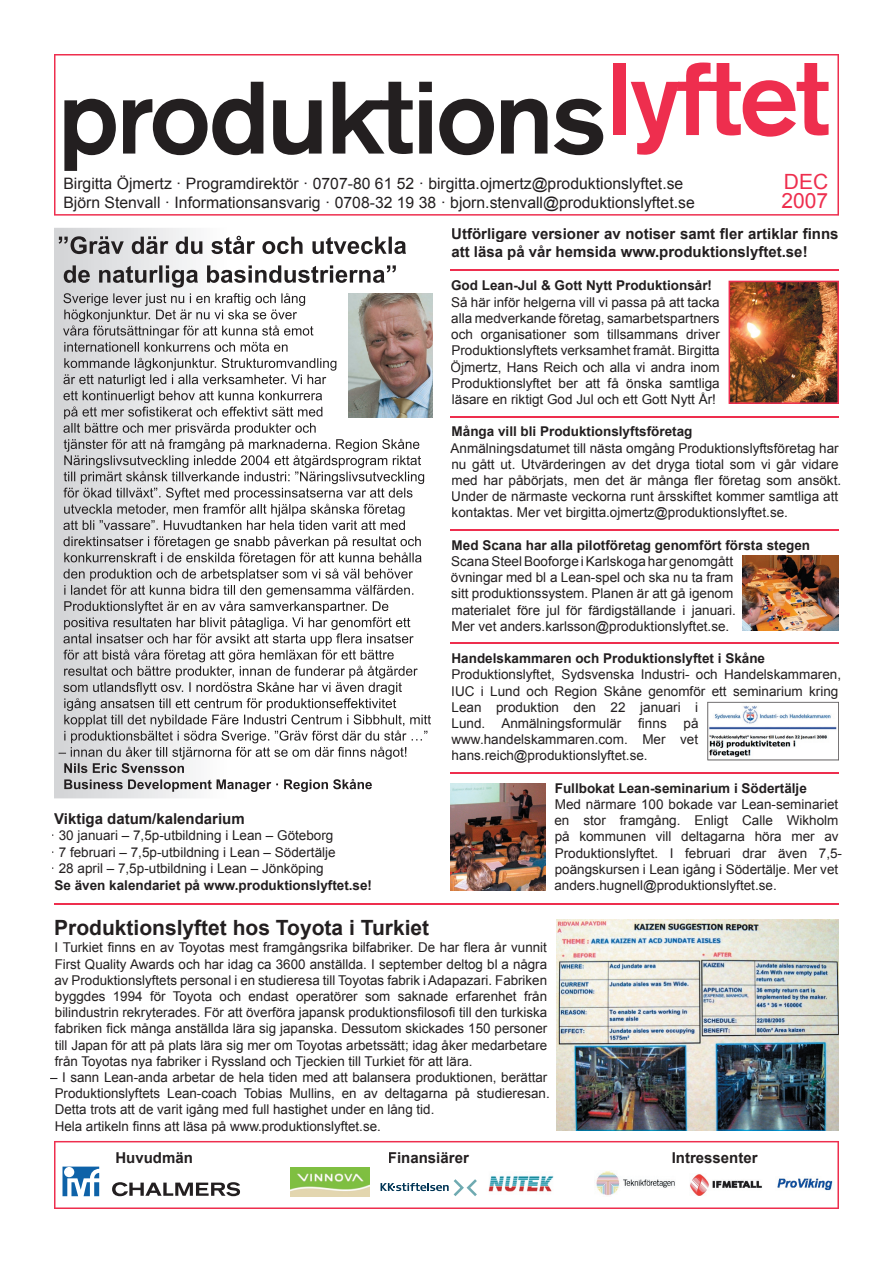
<style>
.page{position:relative;width:893px;height:1263px;background:#fff}
.page>*{position:absolute;margin:0;border:0;box-sizing:border-box;transform-origin:0 0}
.t1{font:700 21px "Arial";color:#231f20}
.t2{font:21px/18.9px "Arial";color:#ee2e4e}
.t3{font:15.75px/18.9px "Arial";color:#231f20}
.t4{font:700 15px/18px "Arial";color:#231f20}
.t5{font:13.5px/16.2px "Arial";color:#231f20}
.t6{font:700 13.5px "Arial";color:#231f20}
</style>
<div class="page">
<hr style="left:451px;top:643px;width:388px;height:1px;background:#ee2e4e">
<hr style="left:451px;top:529px;width:388px;height:2px;background:#ee2e4e">
<hr style="left:54px;top:904px;width:785px;height:1px;background:#ee2e4e">
<svg style="left:54px;top:54px;width:785px;height:162px"></svg>
<svg style="left:54px;top:228px;width:379px;height:570px"></svg>
<svg style="left:54px;top:1141px;width:785px;height:68px"></svg>
<svg style="left:112px;top:1182px;width:128px;height:14px"></svg>
<svg style="left:63px;top:1166px;width:36px;height:30px"></svg>
<img style="left:59px;top:235px;width:348px;height:19px">
<img style="left:64px;top:265px;width:332px;height:23px">
<img style="left:64px;top:293px;width:242px;height:13px">
<img style="left:64px;top:310px;width:233px;height:12px">
<img style="left:63px;top:325px;width:251px;height:13px">
<img style="left:64px;top:342px;width:225px;height:10px">
<img style="left:64px;top:358px;width:273px;height:13px">
<img style="left:63px;top:374px;width:263px;height:13px">
<img style="left:63px;top:391px;width:260px;height:12px">
<img style="left:64px;top:406px;width:259px;height:13px">
<img style="left:63px;top:423px;width:254px;height:12px">
<img style="left:64px;top:439px;width:356px;height:13px">
<img style="left:64px;top:455px;width:357px;height:13px">
<img style="left:64px;top:471px;width:361px;height:13px">
<img style="left:63px;top:488px;width:350px;height:12px">
<img style="left:64px;top:503px;width:341px;height:13px">
<img style="left:63px;top:520px;width:343px;height:10px">
<img style="left:63px;top:536px;width:359px;height:13px">
<img style="left:64px;top:552px;width:358px;height:13px">
<img style="left:63px;top:568px;width:350px;height:13px">
<img style="left:64px;top:585px;width:351px;height:12px">
<img style="left:64px;top:601px;width:325px;height:13px">
<img style="left:64px;top:617px;width:346px;height:13px">
<img style="left:63px;top:633px;width:351px;height:13px">
<img style="left:63px;top:649px;width:331px;height:13px">
<img style="left:64px;top:665px;width:354px;height:13px">
<img style="left:63px;top:682px;width:339px;height:13px">
<img style="left:64px;top:698px;width:332px;height:13px">
<img style="left:64px;top:714px;width:367px;height:13px">
<img style="left:64px;top:730px;width:364px;height:13px">
<img style="left:59px;top:746px;width:347px;height:13px">
<img style="left:64px;top:763px;width:120px;height:10px">
<img style="left:64px;top:779px;width:308px;height:13px">
<hr style="left:451px;top:269px;width:388px;height:2px;background:#ee2e4e">
<hr style="left:451px;top:416px;width:388px;height:1px;background:#ee2e4e">
<hr style="left:451px;top:772px;width:388px;height:2px;background:#ee2e4e">
<svg style="left:64px;top:99px;width:52px;height:72px"></svg>
<svg style="left:123px;top:82px;width:140px;height:73px"></svg>
<svg style="left:273px;top:100px;width:49px;height:55px"></svg>
<svg style="left:333px;top:82px;width:80px;height:72px"></svg>
<svg style="left:419px;top:82px;width:13px;height:72px"></svg>
<svg style="left:439px;top:99px;width:55px;height:56px"></svg>
<svg style="left:501px;top:99px;width:46px;height:55px"></svg>
<svg style="left:554px;top:99px;width:49px;height:56px"></svg>
<div style="left:613px;top:63px;width:13px;height:72px;background:#ee2e4e"></div>
<svg style="left:631px;top:63px;width:197px;height:92px"></svg>
<img style="left:291px;top:1168px;width:78px;height:28px">
<img style="left:484px;top:1171px;width:73px;height:24px">
<svg style="left:381px;top:1179px;width:96px;height:17px"></svg>
<img style="left:595px;top:1171px;width:81px;height:25px">
<img style="left:689px;top:1173px;width:73px;height:23px">
<img style="left:775px;top:1176px;width:59px;height:16px">
<img style="left:349px;top:293px;width:83px;height:124px">
<img style="left:556px;top:920px;width:283px;height:210px">
<img style="left:742px;top:556px;width:97px;height:75px">
<img style="left:708px;top:702px;width:131px;height:58px">
<img style="left:730px;top:282px;width:107px;height:120px">
<hr style="left:729px;top:281px;width:1px;height:122px;background:#ee2e4e">
<hr style="left:729px;top:402px;width:109px;height:2px;background:#ee2e4e">
<hr style="left:837px;top:281px;width:2px;height:122px;background:#ee2e4e">
<hr style="left:729px;top:281px;width:109px;height:1px;background:#ee2e4e">
<img style="left:451px;top:783px;width:94px;height:107px">
<p class="t3" style="left:63px;top:175px;width:633px">Birgitta Öjmertz · Programdirektör · 0707-80 61 52 · birgitta.ojmertz@produktionslyftet.se<br>Björn Stenvall · Informationsansvarig · 0708-32 19 38 · bjorn.stenvall@produktionslyftet.se</p>
<h1 class="t2" style="left:782px;top:173px;width:48px">DEC<br>2007</h1>
<p class="t4" style="left:54px;top:810px;width:192px">Viktiga datum/kalendarium</p>
<p class="t5" style="left:51px;top:828px;width:287px">· 30 januari – 7,5p-utbildning i Lean – Göteborg · 7 februari – 7,5p-utbildning i Lean – Södertälje · 28 april – 7,5p-utbildning i Lean – Jönköping</p>
<p class="t6" style="left:55px;top:876px;width:319px">Se även kalendariet på www.produktionslyftet.se!</p>
<p class="t4" style="left:451px;top:225px;width:389px">Utförligare versioner av notiser samt fler artiklar finns att läsa på vår hemsida www.produktionslyftet.se!</p>
<p class="t6" style="left:451px;top:277px;width:263px">God Lean-Jul &amp; Gott Nytt Produktionsår!</p>
<p class="t5" style="left:451px;top:294px;width:271px;text-align:justify">Så här inför helgerna vill vi passa på att tacka alla medverkande företag, samarbetspartners och organisationer som tillsammans driver Produktionslyftets verksamhet framåt. Birgitta Öjmertz, Hans Reich och alla vi andra inom Produktionslyftet ber att få önska samtliga läsare en riktigt God Jul och ett Gott Nytt År!</p>
<p class="t6" style="left:452px;top:423px;width:242px">Många vill bli Produktionslyftsföretag</p>
<p class="t5" style="left:451px;top:440px;width:392px">Anmälningsdatumet till nästa omgång Produktionslyftsföretag har nu gått ut. Utvärderingen av det dryga tiotal som vi går vidare med har påbörjats, men det är många fler företag som ansökt.<br>Under de närmaste veckorna runt årsskiftet kommer samtliga att kontaktas. Mer vet birgitta.ojmertz@produktionslyftet.se.</p>
<p class="t6" style="left:452px;top:536px;width:360px">Med Scana har alla pilotföretag genomfört första stegen</p>
<p class="t5" style="left:451px;top:553px;width:287px">Scana Steel Booforge i Karlskoga har genomgått övningar med bl a Lean-spel och ska nu ta fram sitt produktionssystem. Planen är att gå igenom materialet före jul för färdigställande i januari.<br>Mer vet anders.karlsson@produktionslyftet.se.</p>
<p class="t6" style="left:452px;top:649px;width:315px">Handelskammaren och Produktionslyftet i Skåne</p>
<p class="t5" style="left:451px;top:667px;width:391px">Produktionslyftet, Sydsvenska Industri- och Handelskammaren, IUC i Lund och Region Skåne genomför ett seminarium kring Lean produktion den 22 januari i<br>Lund. Anmälningsformulär finns på www.handelskammaren.com. Mer vet hans.reich@produktionslyftet.se.</p>
<p class="t6" style="left:555px;top:779px;width:254px">Fullbokat Lean-seminarium i Södertälje</p>
<p class="t5" style="left:554px;top:796px;width:289px">Med närmare 100 bokade var Lean-seminariet en stor framgång. Enligt Calle Wikholm på kommunen vill deltagarna höra mer av Produktionslyftet. I februari drar även 7,5- poängskursen i Lean igång i Södertälje. Mer vet anders.hugnell@produktionslyftet.se.</p>
<h1 class="t1" style="left:54px;top:914px;width:376px">Produktionslyftet hos Toyota i Turkiet</h1>
<p class="t5" style="left:54px;top:940px;width:494px;text-align:justify">I Turkiet finns en av Toyotas mest framgångsrika bilfabriker. De har flera år vunnit First Quality Awards och har idag ca 3600 anställda. I september deltog bl a några av Produktionslyftets personal i en studieresa till Toyotas fabrik i Adapazari. Fabriken byggdes 1994 för Toyota och endast operatörer som saknade erfarenhet från bilindustrin rekryterades. För att överföra japansk produktionsfilosofi till den turkiska fabriken fick många anställda lära sig japanska. Dessutom skickades 150 personer till Japan för att på plats lära sig mer om Toyotas arbetssätt; idag åker medarbetare från Toyotas nya fabriker i Ryssland och Tjeckien till Turkiet för att lära.</p>
<p class="t5" style="left:55px;top:1069px;width:496px;text-indent:-5px">– I sann Lean-anda arbetar de hela tiden med att balansera produktionen, berättar Produktionslyftets Lean-coach Tobias Mullins, en av deltagarna på studieresan.<br>Detta trots att de varit igång med full hastighet under en lång tid.<br>Hela artikeln finns att läsa på www.produktionslyftet.se.</p>
<p class="t4" style="left:115px;top:1150px;width:79px">Huvudmän</p>
<p class="t4" style="left:388px;top:1150px;width:82px">Finansiärer</p>
<p class="t4" style="left:672px;top:1150px;width:87px">Intressenter</p>
</div>
